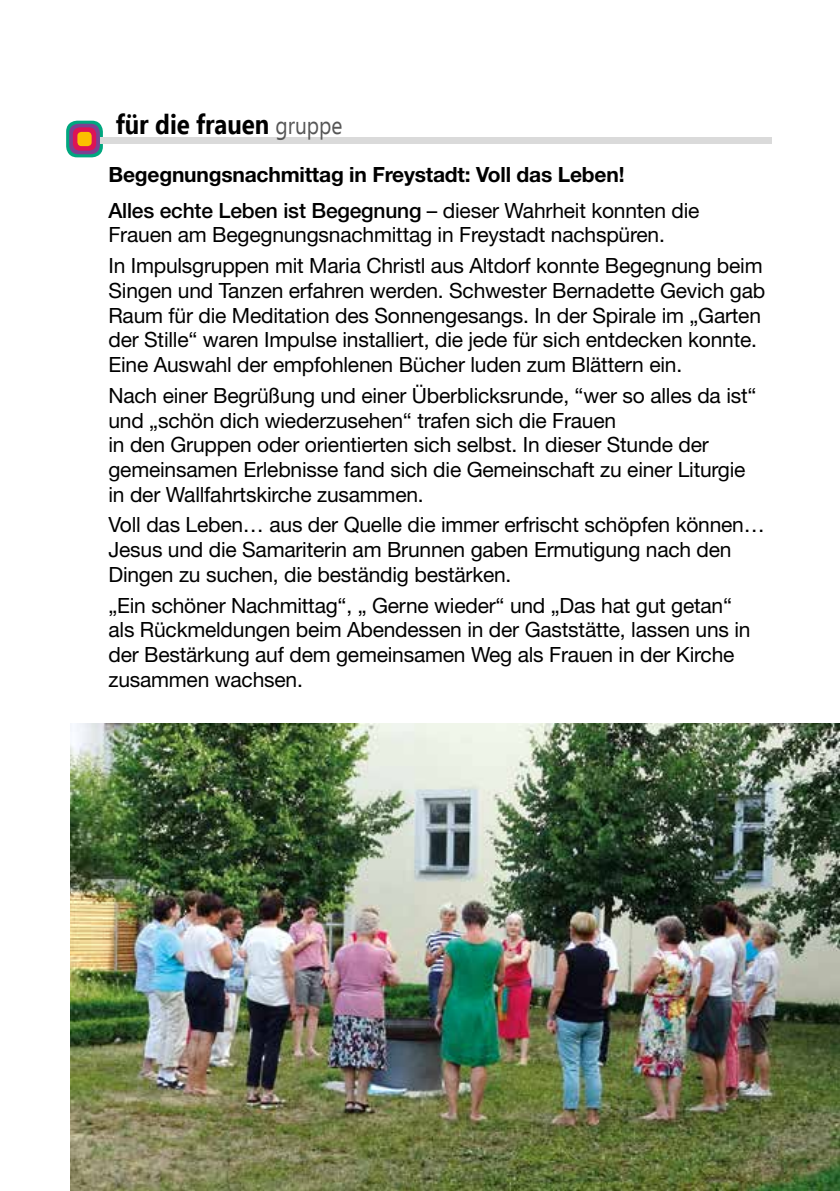
<style>
.page{position:relative;width:840px;height:1191px;background:#fff}
.page>*{position:absolute;margin:0;border:0;box-sizing:border-box;transform-origin:0 0}
.t1{font:700 27.6px "Ebrima";letter-spacing:-.005em;color:#000;scale:.87 1}
.t2{font:21px/24.8px "Helvetica Neue LT";letter-spacing:-.01em;color:#000}
.t3{font:700 21px/36.2px "Helvetica Neue LT";letter-spacing:-.01em;color:#000}
.s1{font-weight:400;font-size:24.2px;color:#565656}
.s2{font-weight:500}
.s3{font-weight:400}
</style>
<div class="page">
<svg style="left:66px;top:121px;width:37px;height:36px"></svg>
<div style="left:69px;top:124px;width:31px;height:30px;background:#7d4092;border-radius:9px"></div>
<div style="left:73px;top:127px;width:23px;height:24px;background:#dd1356;border-radius:7px"></div>
<div style="left:77px;top:132px;width:15px;height:14px;background:#fcc000;border-radius:4px"></div>
<div style="left:101px;top:137px;width:670px;height:6px;background:#dadada"></div>
<img style="left:71px;top:723px;width:768px;height:468px">
<h1 class="t1" style="left:116px;top:104px;width:262px">für die frauen <span class="s1">gruppe</span></h1>
<p class="t3" style="left:108px;top:155px;width:592px">Begegnungsnachmittag in Freystadt: Voll das Leben!<br><span class="s2">Alles echte Leben ist Begegnung</span> <span class="s3">– dieser Wahrheit konnten die</span></p>
<p class="t2" style="left:108px;top:219px;width:655px;line-height:30.4px">Frauen am Begegnungsnachmittag in Freystadt nachspüren.<br>In Impulsgruppen mit Maria Christl aus Altdorf konnte Begegnung beim</p>
<p class="t2" style="left:108px;top:278px;width:658px">Singen und Tanzen erfahren werden. Schwester Bernadette Gevich gab Raum für die Meditation des Sonnengesangs. In der Spirale im „Garten der Stille“ waren Impulse installiert, die jede für sich entdecken konnte.<br>Eine Auswahl der empfohlenen Bücher luden zum Blättern ein.</p>
<p class="t2" style="left:108px;top:382px;width:649px">Nach einer Begrüßung und einer Überblicksrunde, “wer so alles da ist“ und „schön dich wiederzusehen“ trafen sich die Frauen<br>in den Gruppen oder orientierten sich selbst. In dieser Stunde der gemeinsamen Erlebnisse fand sich die Gemeinschaft zu einer Liturgie in der Wallfahrtskirche zusammen.</p>
<p class="t2" style="left:108px;top:512px;width:657px">Voll das Leben… aus der Quelle die immer erfrischt schöpfen können…<br>Jesus und die Samariterin am Brunnen gaben Ermutigung nach den<br>Dingen zu suchen, die beständig bestärken.</p>
<p class="t2" style="left:108px;top:592px;width:643px">„Ein schöner Nachmittag“, „ Gerne wieder“ und „Das hat gut getan“ als Rückmeldungen beim Abendessen in der Gaststätte, lassen uns in der Bestärkung auf dem gemeinsamen Weg als Frauen in der Kirche zusammen wachsen.</p>
</div>
